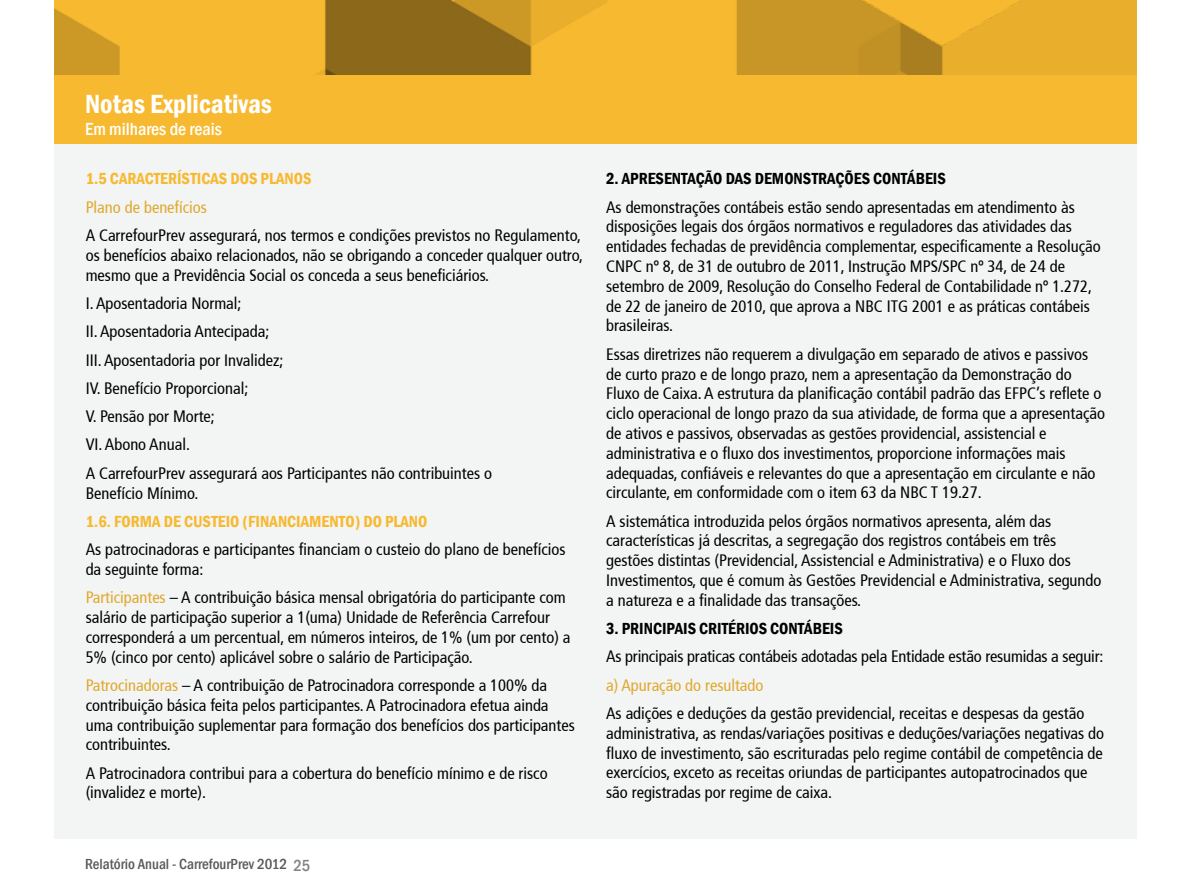
<style>
.page{position:relative;width:1191px;height:893px;background:#fff}
.page>*{position:absolute;margin:0;border:0;box-sizing:border-box;transform-origin:0 0}
.t1{font:600 condensed 27px "Franklin Gothic";color:#fff}
.t2{font:500 condensed 18px "Franklin Gothic";color:#fff}
.t3{font:condensed 16.5px/19.8px "Frutiger LT Std";color:#000}
.t4{font:600 condensed 16.5px "Franklin Gothic";color:#000}
.t5{font:600 condensed 16.5px "Franklin Gothic";color:#f7b92f}
.t6{font:condensed 16.5px "Frutiger LT Std";color:#e0a82b}
.t7{font:500 condensed 15px "Franklin Gothic";color:#58595b}
.s1{color:#e0a82b}
.s2{font-size:16.5px;color:#808285}
</style>
<div class="page">
<div style="left:54px;top:142px;width:1083px;height:697px;background:#f3f4f4"></div>
<div style="left:54px;top:0;width:1083px;height:143px;background:#f7b92f"></div>
<img style="left:54px;top:0;width:1083px;height:74px">
<h1 class="t1" style="left:85px;top:86px;width:188px">NOTAS EXPLICATIVAS</h1>
<p class="t2" style="left:85px;top:117px;width:138px">Em milhares de reais</p>
<p class="t5" style="left:86px;top:168px;width:43px">1.5 CARACTERÍSTICAS</p>
<p class="t5" style="left:230px;top:168px;width:10px">DOS</p>
<p class="t5" style="left:260px;top:168px;width:10px">PLANOS</p>
<p class="t6" style="left:86px;top:197px;width:123px">Plano de benefícios</p>
<p class="t3" style="left:86px;top:225px;width:499px">A CarrefourPrev assegurará, nos termos e condições previstos no Regulamento, os benefícios abaixo relacionados, não se obrigando a conceder qualquer outro, mesmo que a Previdência Social os conceda a seus beneficiários.</p>
<p class="t3" style="left:86px;top:289px;width:408px;line-height:28.3px">I. Aposentadoria Normal;<br>II. Aposentadoria Antecipada;<br>III. Aposentadoria por Invalidez;<br>IV. Benefício Proporcional;<br>V. Pensão por Morte;<br>VI. Abono Anual.<br>A CarrefourPrev assegurará aos Participantes não contribuintes o</p>
<p class="t3" style="left:86px;top:483px;width:114px">Benefício Mínimo.</p>
<p class="t5" style="left:86px;top:510px;width:47px">1.6. FORMA</p>
<p class="t5" style="left:164px;top:510px;width:29px">DE CUSTEIO</p>
<p class="t5" style="left:242px;top:510px;width:15px">(FINANCIAMENTO</p>
<p class="t5" style="left:355px;top:510px;width:40px">) DO PLANO</p>
<p class="t3" style="left:86px;top:540px;width:481px">As patrocinadoras e participantes financiam o custeio do plano de benefícios da seguinte forma:</p>
<p class="t3" style="left:86px;top:588px;width:486px"><span class="s1">Participantes</span> – A contribuição básica mensal obrigatória do participante com salário de participação superior a 1(uma) Unidade de Referência Carrefour corresponderá a um percentual, em números inteiros, de 1% (um por cento) a 5% (cinco por cento) aplicável sobre o salário de Participação.</p>
<p class="t3" style="left:86px;top:675px;width:491px"><span class="s1">Patrocinadoras</span> – A contribuição de Patrocinadora corresponde a 100% da contribuição básica feita pelos participantes. A Patrocinadora efetua ainda uma contribuição suplementar para formação dos benefícios dos participantes contribuintes.</p>
<p class="t3" style="left:86px;top:763px;width:463px">A Patrocinadora contribui para a cobertura do benefício mínimo e de risco (invalidez e morte).</p>
<p class="t7" style="left:85px;top:855px;width:227px">Relatório Anual - CarrefourPrev 2012 <span class="s2">25</span></p>
<p class="t4" style="left:606px;top:168px;width:34px">2. APRESENTAÇÃO</p>
<p class="t4" style="left:725px;top:168px;width:10px">DAS</p>
<p class="t4" style="left:755px;top:168px;width:10px">DEMONSTRAÇÕES</p>
<p class="t4" style="left:873px;top:168px;width:9px">CONTÁBEIS</p>
<p class="t3" style="left:606px;top:197px;width:496px">As demonstrações contábeis estão sendo apresentadas em atendimento às disposições legais dos órgãos normativos e reguladores das atividades das entidades fechadas de previdência complementar, especificamente a Resolução CNPC nº 8, de 31 de outubro de 2011, Instrução MPS/SPC nº 34, de 24 de setembro de 2009, Resolução do Conselho Federal de Contabilidade nº 1.272, de 22 de janeiro de 2010, que aprova a NBC ITG 2001 e as práticas contábeis brasileiras.</p>
<p class="t3" style="left:606px;top:344px;width:500px">Essas diretrizes não requerem a divulgação em separado de ativos e passivos de curto prazo e de longo prazo, nem a apresentação da Demonstração do Fluxo de Caixa. A estrutura da planificação contábil padrão das EFPC’s reflete o ciclo operacional de longo prazo da sua atividade, de forma que a apresentação de ativos e passivos, observadas as gestões providencial, assistencial e administrativa e o fluxo dos investimentos, proporcione informações mais adequadas, confiáveis e relevantes do que a apresentação em circulante e não circulante, em conformidade com o item 63 da NBC T 19.27.</p>
<p class="t3" style="left:606px;top:511px;width:497px">A sistemática introduzida pelos órgãos normativos apresenta, além das características já descritas, a segregação dos registros contábeis em três gestões distintas (Previdencial, Assistencial e Administrativa) e o Fluxo dos Investimentos, que é comum às Gestões Previdencial e Administrativa, segundo a natureza e a finalidade das transações.</p>
<p class="t4" style="left:606px;top:618px;width:33px">3. PRINCIPAIS</p>
<p class="t4" style="left:699px;top:618px;width:9px">CRIT</p>
<p class="t4" style="left:728px;top:618px;width:17px">ÉRIOS</p>
<p class="t4" style="left:770px;top:618px;width:9px">CONTÁBEIS</p>
<p class="t3" style="left:606px;top:647px;width:499px">As principais praticas contábeis adotadas pela Entidade estão resumidas a seguir:</p>
<p class="t6" style="left:606px;top:675px;width:159px">a) Apuração do resultado</p>
<p class="t3" style="left:606px;top:703px;width:499px">As adições e deduções da gestão previdencial, receitas e despesas da gestão administrativa, as rendas/variações positivas e deduções/variações negativas do fluxo de investimento, são escrituradas pelo regime contábil de competência de exercícios, exceto as receitas oriundas de participantes autopatrocinados que são registradas por regime de caixa.</p>
</div>
